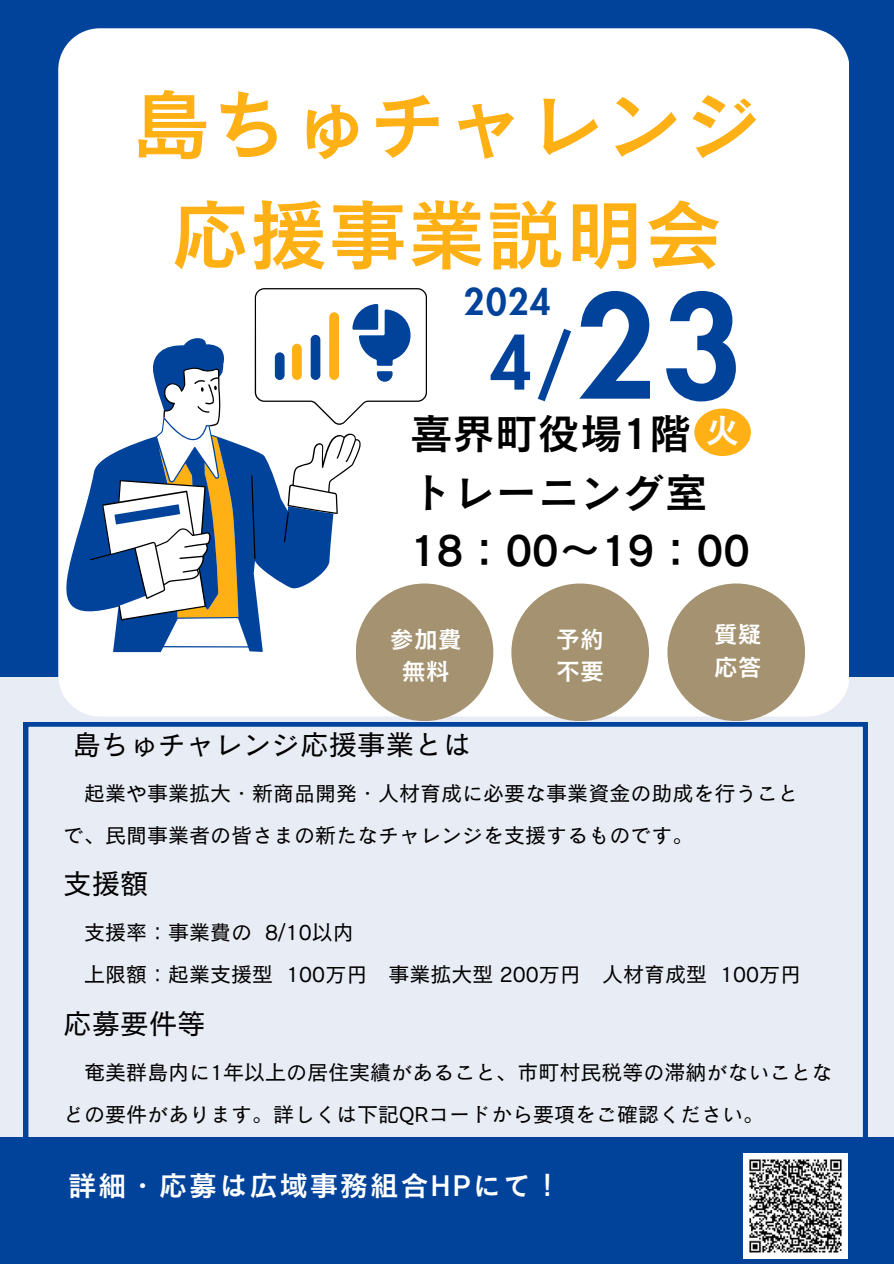
<style>
.page{position:relative;width:894px;height:1264px;background:#fff}
.page>*{position:absolute;margin:0;border:0;box-sizing:border-box;transform-origin:0 0}
.t1{font:800 139.05px "Futura LT Pro";color:#01439b}
.t2{font:78.9px/110.2px "Canva Cezanne Pro N DB";color:#ffb015;text-align:center}
.t3{font:800 71.7px "Futura LT Pro";color:#01439b}
.t4{font:42.45px/58.5px "Canva Cezanne Pro N DB";color:#000}
.t5{font:800 35.55px "Futura LT Pro";color:#01439b}
.t6{font:34.05px "Canva Cezanne Pro N DB";color:#fff}
.t7{font:28.5px "Canva Cezanne Pro N M";color:#000}
.t8{font:28.5px "Canva Cezanne Pro N DB";letter-spacing:.06em;color:#fff}
.t9{font:24px/32.7px "Canva Cezanne Pro N DB";color:#fff}
.t10{font:21px/41.7px "Canva Cezanne Pro N M";color:#000}
</style>
<div class="page">
<div style="left:0;top:0;width:893px;height:1263px;background:#01439b"></div>
<div style="left:0;top:677px;width:893px;height:459px;background:#e8ecf4"></div>
<div style="left:58px;top:28px;width:790px;height:688px;background:#fff;border-radius:42px"></div>
<svg style="left:24px;top:722px;width:843px;height:415px"></svg>
<div style="left:355px;top:583px;width:138px;height:138px;background:#a49270;border-radius:50%"></div>
<div style="left:511px;top:583px;width:137px;height:138px;background:#a49270;border-radius:50%"></div>
<div style="left:667px;top:583px;width:137px;height:138px;background:#a49270;border-radius:50%"></div>
<div style="left:694px;top:408px;width:56px;height:48px;background:#ffb015;border-radius:50%"></div>
<svg style="left:66px;top:490px;width:298px;height:162px"></svg>
<svg style="left:90px;top:288px;width:337px;height:332px"></svg>
<img style="left:743px;top:1153px;width:104px;height:105px">
<h2 class="t2" style="left:131px;top:68px;width:632px">島ちゅチャレンジ応援事業説明会</h2>
<h3 class="t5" style="left:464px;top:285px;width:88px">2024</h3>
<h3 class="t3" style="left:490px;top:330px;width:85px">4/</h3>
<h1 class="t1" style="left:575px;top:284px;width:168px">23</h1>
<h3 class="t4" style="left:410px;top:404px;width:341px">喜界町役場1階<br>トレーニング室<br>18：00～19：00</h3>
<h3 class="t6" style="left:705px;top:412px;width:32px">火</h3>
<p class="t9" style="left:390px;top:622px;width:73px;text-align:center">参加費無料</p>
<p class="t9" style="left:556px;top:622px;width:50px">予約不要</p>
<p class="t9" style="left:713px;top:618px;width:50px">質疑応答</p>
<h3 class="t7" style="left:72px;top:729px;width:400px">島ちゅチャレンジ応援事業とは</h3>
<p class="t10" style="left:63px;top:772px;width:736px;text-indent:21px">起業や事業拡大・新商品開発・人材育成に必要な事業資金の助成を行うことで、民間事業者の皆さまの新たなチャレンジを支援するものです。</p>
<h3 class="t7" style="left:63px;top:869px;width:87px">支援額</h3>
<p class="t10" style="left:84px;top:911px;width:718px">支援率：事業費の 8/10以内<br>上限額：起業支援型 100万円 事業拡大型 200万円 人材育成型 100万円</p>
<h3 class="t7" style="left:63px;top:1008px;width:144px">応募要件等</h3>
<p class="t10" style="left:63px;top:1051px;width:770px;text-indent:21px">奄美群島内に1年以上の居住実績があること、市町村民税等の滞納がないことなどの要件があります。詳しくは下記QRコードから要項をご確認ください。</p>
<h3 class="t8" style="left:68px;top:1170px;width:495px">詳細・応募は広域事務組合HPにて！</h3>
</div>
